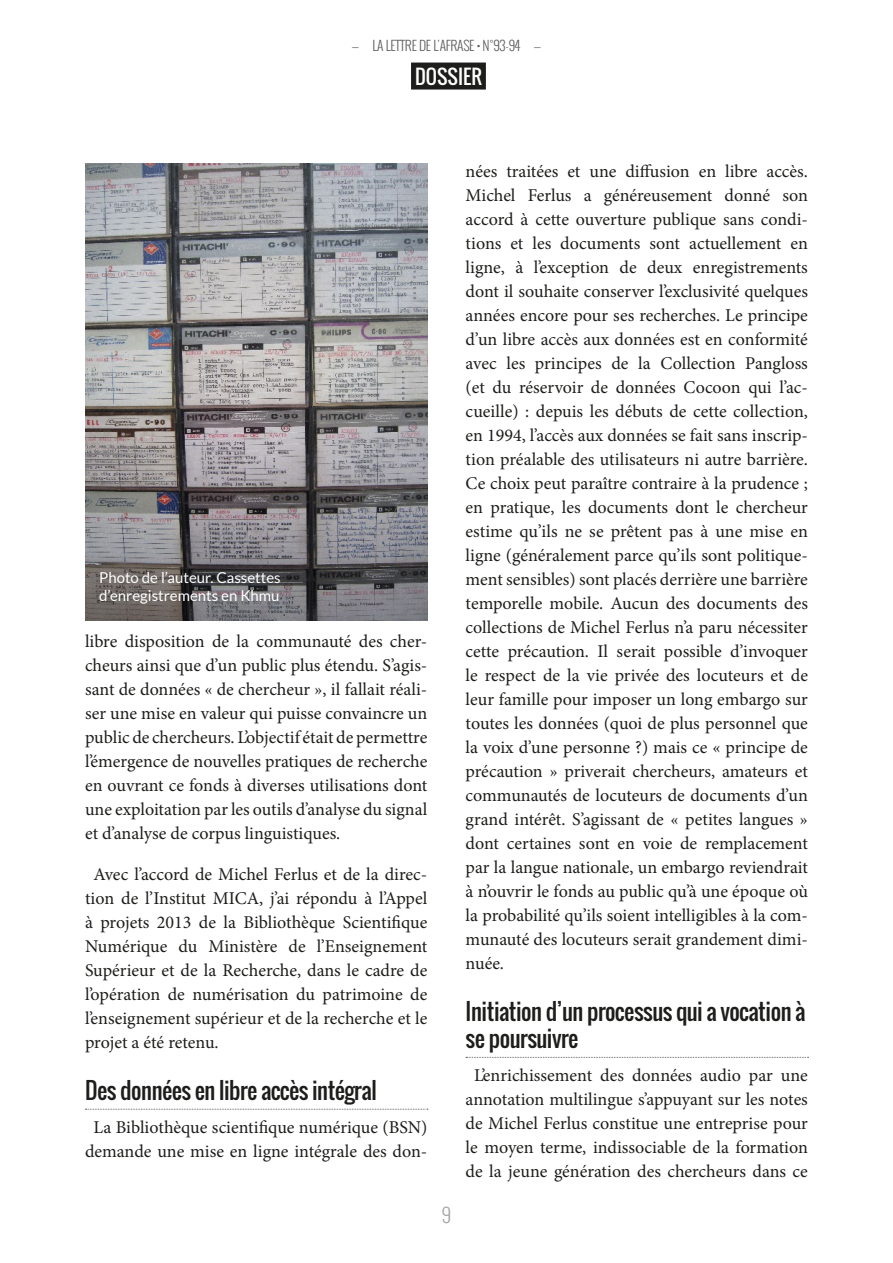
<style>
.page{position:relative;width:893px;height:1263px;background:#fff}
.page>*{position:absolute;margin:0;border:0;box-sizing:border-box;transform-origin:0 0}
.Sous_titre{font:22.5px/27px "Oswald";letter-spacing:-.02em;color:#1d1d1b}
.Rubrique_courant{font:19.5px "Oswald";color:#fff}
.t1{font:300 19.5px "Oswald";color:#a6a6a5}
.Texte_courant{font:18px/24px "Minion Pro";letter-spacing:-.005em;color:#1d1d1b;text-align:justify}
.Légende{font:15px/18px "Lato";color:#fff}
.t2{font:300 13.5px "Oswald";letter-spacing:-.02em;color:#616061}
</style>
<div class="page">
<div style="left:411px;top:63px;width:75px;height:27px;background:#1d1d1b"></div>
<svg style="left:85px;top:1109px;width:343px;height:1px"></svg>
<svg style="left:466px;top:1057px;width:342px;height:1px"></svg>
<img style="left:85px;top:164px;width:343px;height:457px">
<p class="t2" style="left:352px;top:36px;width:191px">— LA LETTRE DE L'AFRASE • N°93-94 —</p>
<p class="Rubrique_courant" style="left:415px;top:62px;width:68px">DOSSIER</p>
<p class="Légende" style="left:99px;top:568px;width:183px">Photo de l’auteur. Cassettes d’enregistrements en Khmu</p>
<p class="Texte_courant" style="left:85px;top:629px;width:344px">libre disposition de la communauté des cher&shy;cheurs ainsi que d’un public plus étendu. S’agis&shy;sant de données « de chercheur », il fallait réali&shy;ser une mise en valeur qui puisse convaincre un public de chercheurs. L’objectif était de permettre l’émergence de nouvelles pratiques de recherche en ouvrant ce fonds à diverses utilisations dont une exploitation par les outils d’analyse du signal et d’analyse de corpus linguistiques.</p>
<p class="Texte_courant" style="left:85px;top:862px;width:344px;text-indent:9px">Avec l’accord de Michel Ferlus et de la direc&shy;tion de l’Institut MICA, j’ai répondu à l’Appel à projets 2013 de la Bibliothèque Scientifique Numérique du Ministère de l’Enseignement Supérieur et de la Recherche, dans le cadre de l’opération de numérisation du patrimoine de l’enseignement supérieur et de la recherche et le projet a été retenu.</p>
<p class="Sous_titre" style="left:85px;top:1077px;width:293px">Des données en libre accès intégral</p>
<p class="Texte_courant" style="left:85px;top:1115px;width:344px;text-align:center">La Bibliothèque scientifique numérique (BSN) demande une mise en ligne intégrale des don-</p>
<p class="t1" style="left:442px;top:1201px;width:11px">9</p>
<p class="Texte_courant" style="left:466px;top:159px;width:344px">nées traitées et une diffusion en libre accès.<br>Michel Ferlus a généreusement donné son accord à cette ouverture publique sans condi&shy;tions et les documents sont actuellement en ligne, à l’exception de deux enregistrements dont il souhaite conserver l’exclusivité quelques années encore pour ses recherches. Le principe d’un libre accès aux données est en conformité avec les principes de la Collection Pangloss (et du réservoir de données Cocoon qui l’ac&shy;cueille) : depuis les débuts de cette collection, en 1994, l’accès aux données se fait sans inscrip&shy;tion préalable des utilisateurs ni autre barrière.<br>Ce choix peut paraître contraire à la prudence ; en pratique, les documents dont le chercheur estime qu’ils ne se prêtent pas à une mise en ligne (généralement parce qu’ils sont politique&shy;ment sensibles) sont placés derrière une barrière temporelle mobile. Aucun des documents des collections de Michel Ferlus n’a paru nécessiter cette précaution. Il serait possible d’invoquer le respect de la vie privée des locuteurs et de leur famille pour imposer un long embargo sur toutes les données (quoi de plus personnel que la voix d’une personne ?) mais ce « principe de précaution » priverait chercheurs, amateurs et communautés de locuteurs de documents d’un grand intérêt. S’agissant de « petites langues » dont certaines sont en voie de remplacement par la langue nationale, un embargo reviendrait à n’ouvrir le fonds au public qu’à une époque où la probabilité qu’ils soient intelligibles à la com&shy;munauté des locuteurs serait grandement dimi&shy;nuée.</p>
<p class="Sous_titre" style="left:466px;top:998px;width:342px">Initiation d’un processus qui a vocation à se poursuivre</p>
<p class="Texte_courant" style="left:466px;top:1063px;width:344px;text-align:center">L’enrichissement des données audio par une annotation multilingue s’appuyant sur les notes de Michel Ferlus constitue une entreprise pour le moyen terme, indissociable de la formation de la jeune génération des chercheurs dans ce</p>
</div>
